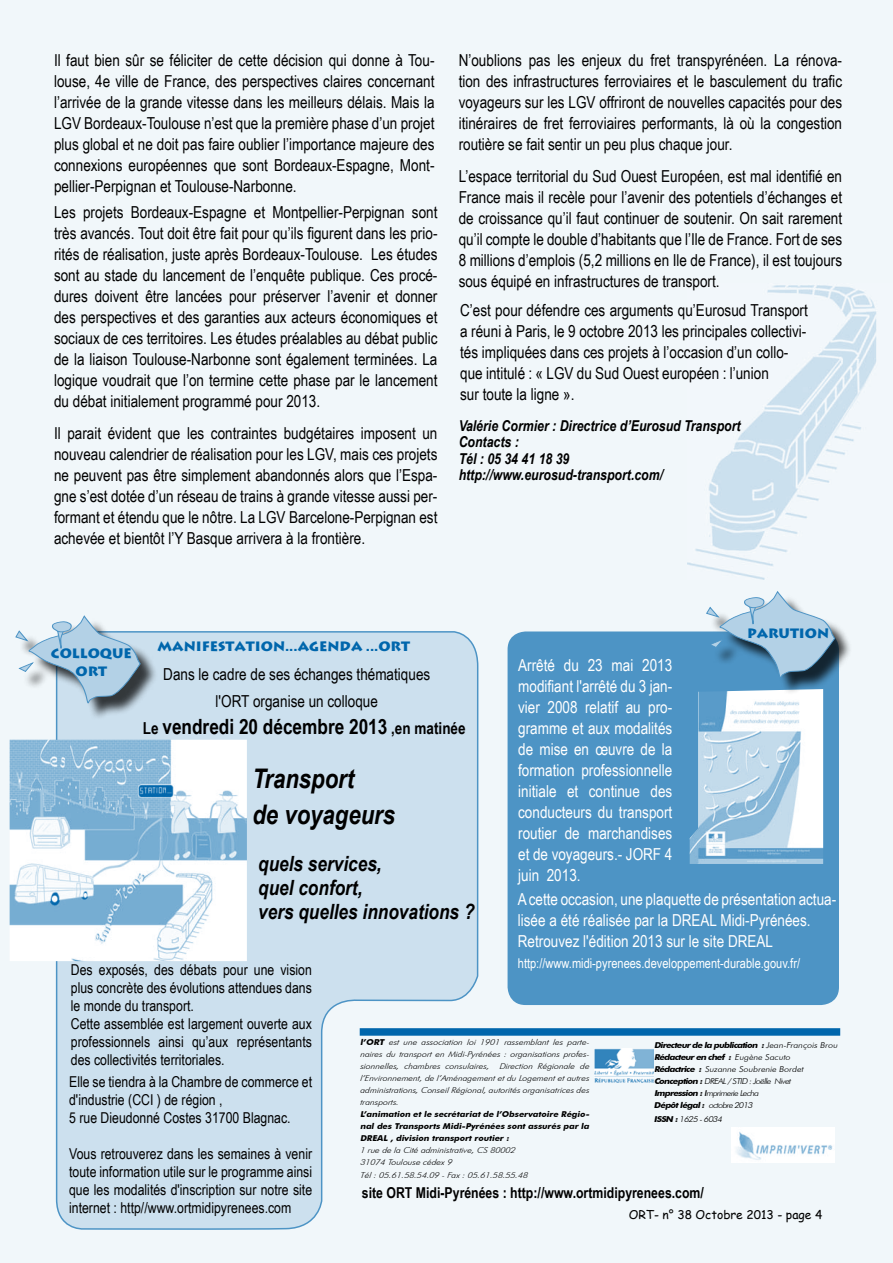
<style>
.page{position:relative;width:893px;height:1263px;background:#f1f7fa}
.page>*{position:absolute;margin:0;border:0;box-sizing:border-box;transform-origin:0 0}
.t1{font:italic 700 27px/36px "Arial Narrow";color:#000}
.t2{font:italic 700 21px/24px "Arial Narrow";color:#000}
.t3{font:700 21px "Arial Narrow";color:#000}
.t4{font:16.5px/21px "Arial Narrow";color:#000;text-align:justify}
.t5{font:16.5px/21px "Arial Narrow";color:#fff;text-align:justify}
.t6{font:15px/18px "Arial Narrow";color:#000}
.t7{font:italic 700 15px/16.5px "Arial Narrow";color:#000}
.t8{font:700 15px "Arial Narrow";color:#000}
.t9{font:13.5px "Arial Narrow";color:#fff}
.t10{font:700 13.5px/17.5px "Lithograph";color:#0066ac;text-align:center}
.t11{font:12px "Comic Sans MS";color:#000}
.t12{font:italic 300 8.1px/12px "Futura BT";color:#000;text-align:justify;scale:1.11 1}
.t13{font:italic 300 8.1px/12px "Futura BT";color:#000;scale:1.11 1}
.t14{font:italic 700 8.1px/12px "Futura BT";color:#000;text-align:justify;scale:1.06 1}
.s1{font-size:16.5px}
.s2{font-weight:700}
.s3{font-weight:500}
</style>
<div class="page">
<svg style="left:55px;top:630px;width:424px;height:601px;fill:#cce0ee"></svg>
<div style="left:508px;top:631px;width:331px;height:374px;background:#4d94c5;border-radius:18px"></div>
<div style="left:360px;top:1028px;width:480px;height:8px;background:#0066ac"></div>
<img style="left:594px;top:1048px;width:59px;height:35px">
<img style="left:732px;top:1128px;width:102px;height:34px">
<img style="left:690px;top:691px;width:133px;height:173px">
<div style="left:687px;top:284px;width:206px;height:296px;background:#f2f7fb"></div>
<img style="left:687px;top:285px;width:190px;height:293px">
<img style="left:10px;top:740px;width:237px;height:221px">
<div style="left:18px;top:617px;width:140px;height:102px;background:#000;opacity:.75"></div>
<svg style="left:13px;top:604px;width:135px;height:115px"></svg>
<div style="left:708px;top:593px;width:144px;height:102px;background:#000;opacity:.75"></div>
<svg style="left:704px;top:578px;width:139px;height:117px"></svg>
<p class="t4" style="left:54px;top:49px;width:382px">Il faut bien sûr se féliciter de cette décision qui donne à Tou&shy;louse, 4e ville de France, des perspectives claires concernant l’arrivée de la grande vitesse dans les meilleurs délais. Mais la LGV Bordeaux-Toulouse n’est que la première phase d’un projet plus global et ne doit pas faire oublier l’importance majeure des connexions européennes que sont Bordeaux-Espagne, Mont&shy;pellier-Perpignan et Toulouse-Narbonne.</p>
<p class="t4" style="left:54px;top:201px;width:385px">Les projets Bordeaux-Espagne et Montpellier-Perpignan sont très avancés. Tout doit être fait pour qu’ils figurent dans les prio&shy;rités de réalisation, juste après Bordeaux-Toulouse. Les études sont au stade du lancement de l’enquête publique. Ces procé&shy;dures doivent être lancées pour préserver l’avenir et donner des perspectives et des garanties aux acteurs économiques et sociaux de ces territoires. Les études préalables au débat public de la liaison Toulouse-Narbonne sont également terminées. La logique voudrait que l’on termine cette phase par le lancement du débat initialement programmé pour 2013.</p>
<p class="t4" style="left:54px;top:422px;width:385px">Il parait évident que les contraintes budgétaires imposent un nouveau calendrier de réalisation pour les LGV, mais ces projets ne peuvent pas être simplement abandonnés alors que l’Espa&shy;gne s’est dotée d’un réseau de trains à grande vitesse aussi per&shy;formant et étendu que le nôtre. La LGV Barcelone-Perpignan est achevée et bientôt l’Y Basque arrivera à la frontière.</p>
<p class="t4" style="left:459px;top:49px;width:385px">N’oublions pas les enjeux du fret transpyrénéen. La rénova&shy;tion des infrastructures ferroviaires et le basculement du trafic voyageurs sur les LGV offriront de nouvelles capacités pour des itinéraires de fret ferroviaires performants, là où la congestion routière se fait sentir un peu plus chaque jour.</p>
<p class="t4" style="left:459px;top:165px;width:385px">L’espace territorial du Sud Ouest Européen, est mal identifié en France mais il recèle pour l’avenir des potentiels d’échanges et de croissance qu’il faut continuer de soutenir. On sait rarement qu’il compte le double d’habitants que l’Ile de France. Fort de ses 8 millions d’emplois (5,2 millions en Ile de France), il est toujours sous équipé en infrastructures de transport.</p>
<p class="t4" style="left:460px;top:299px;width:349px;text-align:left">C’est pour défendre ces arguments qu’Eurosud Transport a réuni à Paris, le 9 octobre 2013 les principales collectivi&shy;tés impliquées dans ces projets à l’occasion d’un collo&shy;que intitulé : « LGV du Sud Ouest européen : l’union<br>sur toute la ligne ».</p>
<p class="t7" style="left:459px;top:416px;width:284px">Valérie Cormier : Directrice d’Eurosud Transport<br>Contacts :<br>Tél : 05 34 41 18 39 http://www.eurosud-transport.com/</p>
<p class="t10" style="left:747px;top:624px;width:84px">PARUTION</p>
<p class="t10" style="left:158px;top:638px;width:254px">MANIFESTATION...AGENDA ...ORT</p>
<p class="t10" style="left:51px;top:645px;width:82px">COLLOQUE<br>ORT</p>
<p class="t5" style="left:518px;top:654px;width:156px">Arrêté du 23 mai 2013 modifiant l'arrêté du 3 jan&shy;vier 2008 relatif au pro&shy;gramme et aux modalités de mise en œuvre de la formation professionnelle initiale et continue des conducteurs du transport routier de marchandises et de voyageurs.- JORF 4 juin 2013.</p>
<p class="t5" style="left:518px;top:888px;width:320px;text-align:left">A cette occasion, une plaquette de présentation actua&shy;lisée a été réalisée par la DREAL Midi-Pyrénées.<br>Retrouvez l'édition 2013 sur le site DREAL</p>
<p class="t9" style="left:518px;top:953px;width:284px">http://www.midi-pyrenees.developpement-durable.gouv.fr/</p>
<p class="t4" style="left:163px;top:660px;width:269px;line-height:27px;text-align:center">Dans le cadre de ses échanges thématiques l'ORT organise un colloque</p>
<p class="t3" style="left:143px;top:711px;width:324px"><span class="s1">Le</span> vendredi 20 décembre 2013 <span class="s1">,en matinée</span></p>
<h1 class="t1" style="left:252px;top:759px;width:144px">Transport<br>de voyageurs</h1>
<p class="t2" style="left:258px;top:850px;width:218px">quels services,<br>quel confort,<br>vers quelles innovations ?</p>
<p class="t6" style="left:71px;top:960px;width:243px">Des exposés, des débats pour une vision plus concrète des évolutions attendues dans le monde du transport.<br>Cette assemblée est largement ouverte aux professionnels ainsi qu’aux représentants des collectivités territoriales.</p>
<p class="t12" style="left:360px;top:1036px;width:210px"><span class="s2">l’ORT</span> est une association loi 1901 rassemblant les parte&shy;naires du transport en Midi-Pyrénées : organisations p rofes&shy;sionnelles, chambres consulaires, Direction Régionale de l’Environnement, de l’Aménagement et du Logement et autres administrations, Conseil Régional, autorités organisatrices des transp orts.</p>
<p class="t14" style="left:360px;top:1108px;width:219px">L’animation et le secrétariat de l’Observatoire Régio&shy;nal des Transports Midi-Pyrénées sont assurés par la DREAL , division transport routier :</p>
<p class="t12" style="left:360px;top:1144px;width:143px">1 rue de la Cité administrative, CS 80002<br>31074 Toulouse cédex 9</p>
<p class="t12" style="left:360px;top:1169px;width:154px">Tél : 05.61.58.54.09 - Fax : 05.61.58.55.48</p>
<p class="t13" style="left:654px;top:1039px;width:168px"><span class="s2">Directeurde la publication :</span>Jean-François Brou <span class="s2">Rédacteuren chef :</span> Eugène Sacuto<br><span class="s2">Rédactrice :</span> Suzanne Soubrenie Bordet <span class="s2">Conception :</span>DREAL/STID :Joëlle Nivet <span class="s2">Impression :</span> <span class="s3">I</span>mprimerieLecha<br><span class="s2">Dépôtlégal:</span> octobre2013</p>
<p class="t13" style="left:654px;top:1113px;width:65px"><span class="s2">ISSN :</span> 1625 -6034</p>
<p class="t6" style="left:69px;top:1072px;width:244px">Elle se tiendra à la Chambre de commerce et d'industrie (CCI ) de région ,<br>5 rue Dieudonné Costes 31700 Blagnac.</p>
<p class="t6" style="left:69px;top:1144px;width:244px;text-align:justify">Vous retrouverez dans les semaines à venir toute information utile sur le programme ainsi que les modalités d'inscription sur notre site internet : http//www.ortmidipyrenees.com</p>
<p class="t8" style="left:362px;top:1182px;width:344px">site ORT Midi-Pyrénées : http://www.ortmidipyrenees.com/</p>
<p class="t11" style="left:629px;top:1205px;width:195px">ORT- n° 38 Octobre 2013 - page 4</p>
</div>
